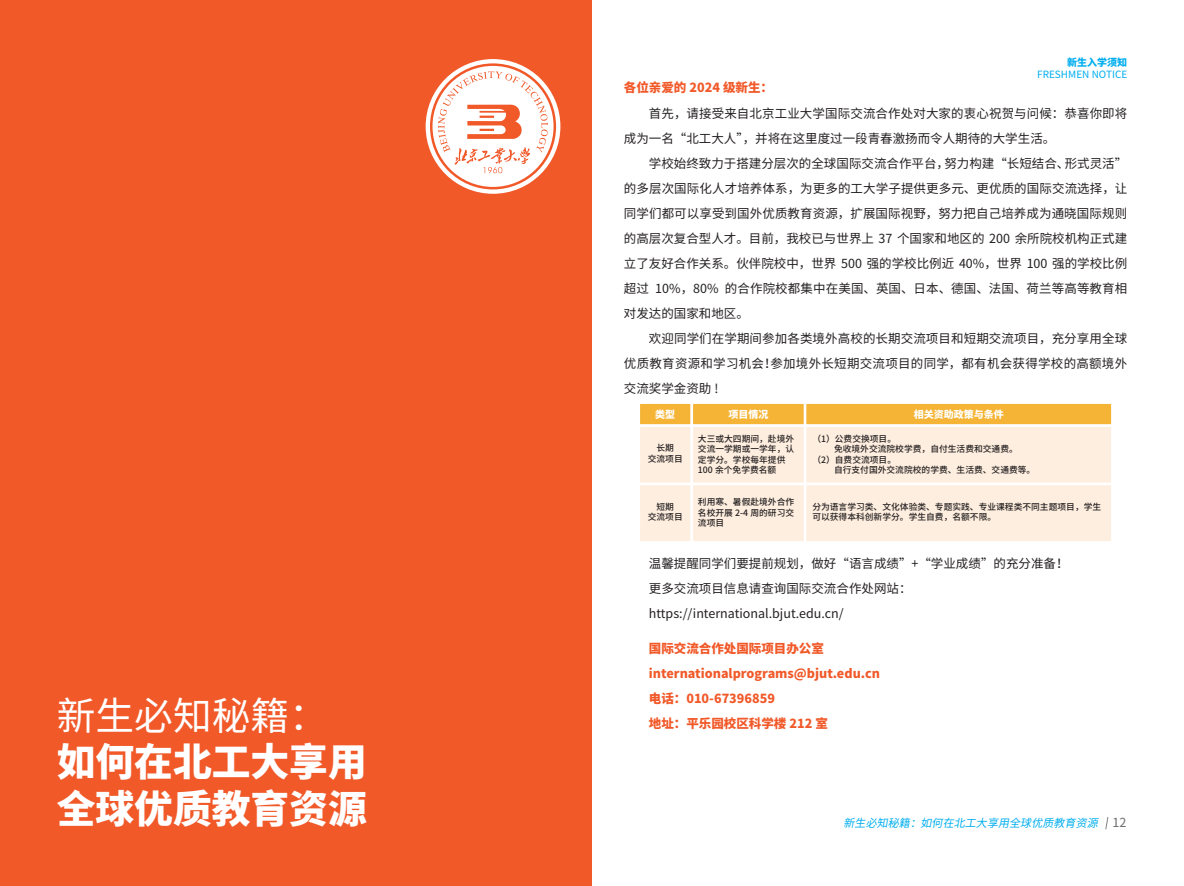
<style>
.page{position:relative;width:1184px;height:886px;background:#fff}
.page>*{position:absolute;margin:0;border:0;box-sizing:border-box;transform-origin:0 0}
.t1{font:900 38.75px/46.5px "Noto Sans CJ Ksc";color:#fff}
.t2{font:38.75px "Noto Sans CJ Ksc";color:#fff}
.t3{font:12.5px/25px "Noto Sans CJ Ksc";color:#231f20}
.t4{font:900 12.5px/25px "Noto Sans CJ Ksc";color:#f15929}
.t5{font:italic 11.12px "Noto Sans CJ Ksc";color:#00aeef}
.t6{font:900 10px "Noto Sans CJ Ksc";color:#fff}
.t7{font:10px "Noto Sans CJ Ksc";color:#00aeef}
.t8{font:900 10px "Noto Sans CJ Ksc";color:#00aeef}
.t9{font:500 8.75px/10.5px "Noto Sans CJ Ksc";color:#231f20;text-align:center}
.s1{font-style:normal;font-size:12.5px;color:#6c6d70}
</style>
<div class="page">
<div style="left:637px;top:401px;width:56px;height:26px;background:#f5b435;border:2px solid #fff"></div>
<div style="left:690px;top:401px;width:116px;height:26px;background:#f5b435;border:2px solid #fff"></div>
<div style="left:803px;top:401px;width:310px;height:26px;background:#f5b435;border:2px solid #fff"></div>
<div style="left:637px;top:424px;width:56px;height:61px;background:#feeedf;border:2px solid #fff"></div>
<div style="left:690px;top:424px;width:116px;height:61px;background:#feeedf;border:2px solid #fff"></div>
<div style="left:803px;top:424px;width:310px;height:61px;background:#feeedf;border:2px solid #fff"></div>
<div style="left:637px;top:483px;width:56px;height:60px;background:#feeedf;border:2px solid #fff"></div>
<div style="left:690px;top:483px;width:116px;height:60px;background:#feeedf;border:2px solid #fff"></div>
<div style="left:803px;top:483px;width:310px;height:60px;background:#feeedf;border:2px solid #fff"></div>
<div style="left:0;top:0;width:592px;height:886px;background:#f15929"></div>
<svg style="left:425px;top:59px;width:135px;height:135px"></svg>
<svg style="left:1105px;top:817px;width:3px;height:13px"></svg>
<h1 class="t2" style="left:57px;top:694px;width:273px">新生必知秘籍：</h1>
<h1 class="t1" style="left:57px;top:740px;width:311px">如何在北工大享用全球优质教育资源</h1>
<p class="t8" style="left:1067px;top:56px;width:61px">新生入学须知</p>
<p class="t7" style="left:1037px;top:68px;width:92px">FRESHMEN NOTICE</p>
<p class="t4" style="left:624px;top:76px;width:151px">各位亲爱的 2024 级新生：</p>
<p class="t3" style="left:624px;top:101px;width:505px;text-indent:25px">首先，请接受来自北京工业大学国际交流合作处对大家的衷心祝贺与问候：恭喜你即将成为一名“北工大人”，并将在这里度过一段青春激扬而令人期待的大学生活。</p>
<p class="t3" style="left:624px;top:151px;width:505px;text-align:justify;text-indent:25px">学校始终致力于搭建分层次的全球国际交流合作平台，努力构建“长短结合、形式灵活”的多层次国际化人才培养体系，为更多的工大学子提供更多元、更优质的国际交流选择，让同学们都可以享受到国外优质教育资源，扩展国际视野，努力把自己培养成为通晓国际规则的高层次复合型人才。目前，我校已与世界上 37 个国家和地区的 200 余所院校机构正式建立了友好合作关系。伙伴院校中，世界 500 强的学校比例近 40%，世界 100 强的学校比例超过 10%，80% 的合作院校都集中在美国、英国、日本、德国、法国、荷兰等高等教育相对发达的国家和地区。</p>
<p class="t3" style="left:624px;top:326px;width:505px;text-align:justify;text-indent:25px">欢迎同学们在学期间参加各类境外高校的长期交流项目和短期交流项目，充分享用全球优质教育资源和学习机会！参加境外长短期交流项目的同学，都有机会获得学校的高额境外交流奖学金资助 !</p>
<p class="t6" style="left:655px;top:408px;width:21px">类型</p>
<p class="t6" style="left:728px;top:408px;width:41px">项目情况</p>
<p class="t6" style="left:913px;top:408px;width:91px">相关资助政策与条件</p>
<p class="t9" style="left:648px;top:443px;width:36px">长期<br>交流项目</p>
<p class="t9" style="left:698px;top:434px;width:98px;text-align:left">大三或大四期间，赴境外交流一学期或一学年，认定学分。学校每年提供<br>100 余个免学费名额</p>
<p class="t9" style="left:812px;top:434px;width:85px">（1）公费交换项目。</p>
<p class="t9" style="left:834px;top:444px;width:185px">免收境外交流院校学费，自付生活费和交通费。</p>
<p class="t9" style="left:812px;top:455px;width:85px">（2）自费交流项目。</p>
<p class="t9" style="left:834px;top:465px;width:203px">自行支付国外交流院校的学费、生活费、交通费等。</p>
<p class="t9" style="left:648px;top:501px;width:36px">短期<br>交流项目</p>
<p class="t9" style="left:698px;top:497px;width:98px;text-align:justify">利用寒、暑假赴境外合作名校开展 2-4 周的研习交流项目</p>
<p class="t9" style="left:812px;top:501px;width:290px;text-align:left">分为语言学习类、文化体验类、专题实践、专业课程类不同主题项目，学生可以获得本科创新学分。学生自费，名额不限。</p>
<p class="t3" style="left:649px;top:551px;width:421px">温馨提醒同学们要提前规划，做好“语言成绩”+“学业成绩”的充分准备！更多交流项目信息请查询国际交流合作处网站：https://international.bjut.edu.cn/</p>
<p class="t4" style="left:649px;top:636px;width:233px">国际交流合作处国际项目办公室internationalprograms@bjut.edu.cn电话：010-67396859<br>地址：平乐园校区科学楼 212 室</p>
<p class="t5" style="left:843px;top:816px;width:284px">新生必知秘籍：如何在北工大享用全球优质教育资源 <span class="s1">1 2</span></p>
</div>
